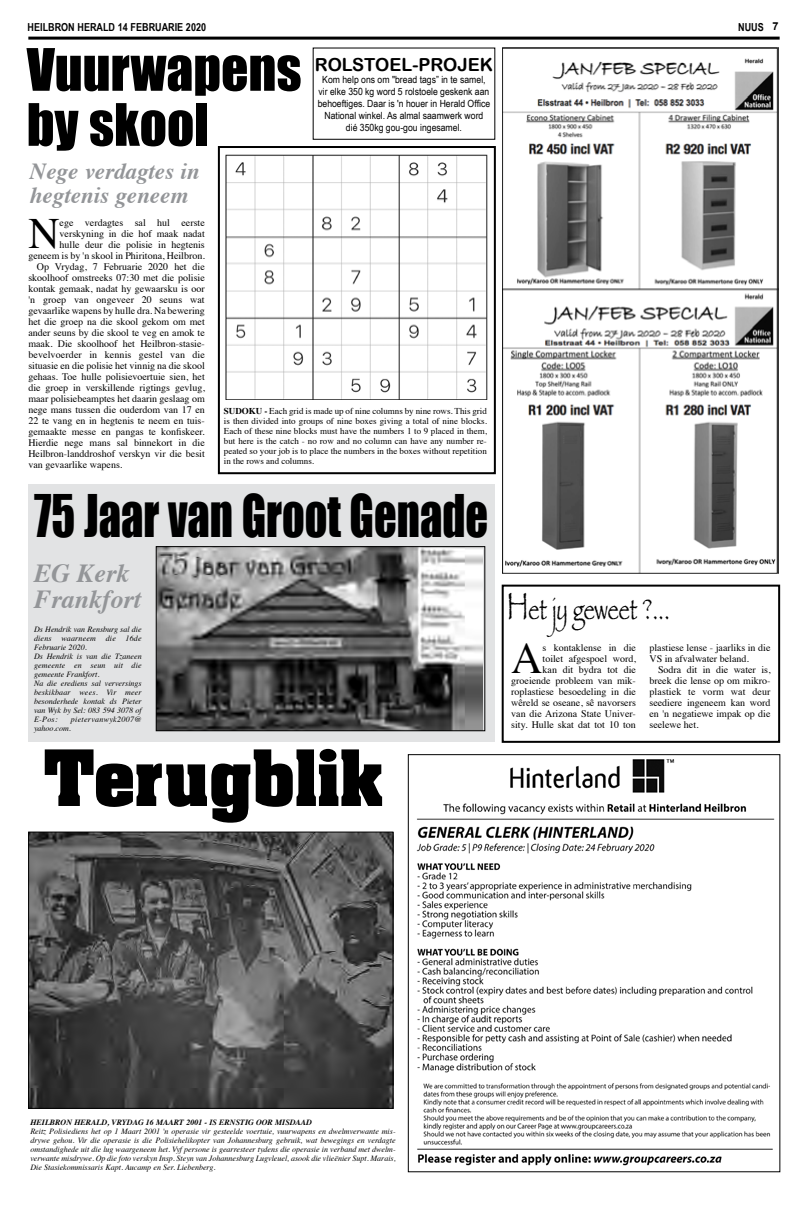
<style>
.page{position:relative;width:808px;height:1205px;background:#fff}
.page>*{position:absolute;margin:0;border:0;box-sizing:border-box;transform-origin:0 0}
.t1{font:700 66px "Aachen";color:#000}
.t2{font:54px "Impact";color:#000;scale:.82 1}
.t3{font:54px/55px "Impact";color:#000}
.t4{font:43.3px "Times";color:#000}
.t5{font:condensed 30px "Papyrus";color:#000}
.t6{font:italic 700 26px/26px "Times";color:#939598}
.t7{font:italic 700 23px/24px "Times";color:#939598}
.t8{font:18px "Arial Rounded MT Bold";color:#000}
.t9{font:700 11px "Arial Narrow";color:#000}
.t10{font:10px/11px "Times";color:#000;text-align:right}
.t11{font:9.9px/12px "Arial Narrow";color:#000;text-align:center;scale:1.07 1}
.t12{font:9px/10px "Times";color:#000;text-align:justify}
.t13{font:italic 8px/9px "Times";color:#000}
.t14{font:italic 700 8px "Times";color:#000}
.t15{font:italic 8px "Times";letter-spacing:.035em;color:#000}
.s1{font-family:"Arial"}
.s2{font-weight:700}
.s3{font-size:40px}
</style>
<div class="page">
<div style="left:218px;top:146px;width:278px;height:328px;border:2px solid #000"></div>
<img style="left:225px;top:154px;width:263px;height:245px">
<hr style="left:28px;top:37px;width:752px;height:3px;background:#000">
<div style="left:502px;top:584px;width:278px;height:159px;border:2px solid #000"></div>
<div style="left:28px;top:485px;width:467px;height:257px;background:#e2e3e4"></div>
<img style="left:158px;top:548px;width:324px;height:181px">
<div style="left:156px;top:546px;width:329px;height:185px;border:1px solid #000"></div>
<img style="left:30px;top:834px;width:361px;height:272px">
<div style="left:28px;top:832px;width:365px;height:276px;border:1px solid #000"></div>
<img style="left:416px;top:759px;width:359px;height:407px">
<div style="left:408px;top:754px;width:372px;height:418px;border:1px solid #000"></div>
<div style="left:313px;top:48px;width:182px;height:92px;border:1px solid #000"></div>
<img style="left:502px;top:48px;width:276px;height:525px">
<p class="t9" style="left:28px;top:19px;width:180px">HEILBRON HERALD 14 FEBRUARIE 2020</p>
<p class="t9" style="left:738px;top:19px;width:42px">NUUS <span class="s1">7</span></p>
<h2 class="t3" style="left:27px;top:41px;width:276px">Vuurwapens by skool</h2>
<h3 class="t7" style="left:30px;top:157px;width:171px">Nege verdagtes in hegtenis geneem</h3>
<h3 class="t8" style="left:315px;top:54px;width:180px">ROLSTOEL-PROJEK</h3>
<p class="t11" style="left:318px;top:73px;width:163px">Kom help ons om "bread tags” in te samel, vir elke 350 kg word 5 rolstoele geskenk aan behoeftiges. Daar is 'n houer in Herald Office National winkel. As almal saamwerk word dié 350kg gou-gou ingesamel.</p>
<h3 class="t4" style="left:28px;top:193px;width:33px">N</h3>
<p class="t10" style="left:60px;top:216px;width:147px">ege verdagtes sal hul eerste</p>
<p class="t10" style="left:60px;top:227px;width:147px">verskyning in die hof maak nadat</p>
<p class="t10" style="left:60px;top:238px;width:147px">hulle deur die polisie in hegtenis</p>
<p class="t10" style="left:28px;top:249px;width:178px">geneem is by 'n skool in Phiritona, Heilbron.</p>
<p class="t10" style="left:37px;top:260px;width:169px">Op Vrydag, 7 Februarie 2020 het die</p>
<p class="t10" style="left:28px;top:271px;width:178px">skoolhoof omstreeks 07:30 met die polisie</p>
<p class="t10" style="left:28px;top:282px;width:178px">kontak gemaak, nadat hy gewaarsku is oor</p>
<p class="t10" style="left:28px;top:293px;width:178px">'n groep van ongeveer 20 seuns wat</p>
<p class="t10" style="left:28px;top:304px;width:178px">gevaarlike wapens by hulle dra. Na bewering</p>
<p class="t10" style="left:28px;top:315px;width:178px">het die groep na die skool gekom om met</p>
<p class="t10" style="left:28px;top:326px;width:178px">ander seuns by die skool te veg en amok te</p>
<p class="t10" style="left:28px;top:337px;width:178px">maak. Die skoolhoof het Heilbron-stasie-</p>
<p class="t10" style="left:28px;top:348px;width:178px">bevelvoerder in kennis gestel van die</p>
<p class="t10" style="left:28px;top:359px;width:178px">situasie en die polisie het vinnig na die skool</p>
<p class="t10" style="left:28px;top:370px;width:178px">gehaas. Toe hulle polisievoertuie sien, het</p>
<p class="t10" style="left:28px;top:381px;width:178px">die groep in verskillende rigtings gevlug,</p>
<p class="t10" style="left:28px;top:392px;width:178px">maar polisiebeamptes het daarin geslaag om</p>
<p class="t10" style="left:28px;top:403px;width:178px">nege mans tussen die ouderdom van 17 en</p>
<p class="t10" style="left:28px;top:414px;width:178px">22 te vang en in hegtenis te neem en tuis-</p>
<p class="t10" style="left:28px;top:425px;width:178px">gemaakte messe en pangas te konfiskeer.</p>
<p class="t10" style="left:28px;top:436px;width:178px">Hierdie nege mans sal binnekort in die</p>
<p class="t10" style="left:28px;top:447px;width:178px">Heilbron-landdroshof verskyn vir die besit</p>
<p class="t10" style="left:28px;top:458px;width:96px">van gevaarlike wapens.</p>
<p class="t12" style="left:224px;top:406px;width:264px"><span class="s2">SUDOKU -</span> Each grid is made up of nine columns by nine rows. This grid is then divided into groups of nine boxes giving a total of nine blocks.<br>Each of these nine blocks must have the numbers 1 to 9 placed in them, but here is the catch - no row and no column can have any number re&shy;peated so your job is to place the numbers in the boxes without repetition in the rows and columns.</p>
<h2 class="t2" style="left:34px;top:474px;width:555px">75 Jaar van Groot Genade</h2>
<h3 class="t6" style="left:34px;top:557px;width:108px">EG Kerk<br>Frankfort</h3>
<p class="t13" style="left:34px;top:624px;width:109px">Ds Hendrik van Rensburg sal die diens waarneem die 16de<br>Februarie 2020.<br>Ds Hendrik is van die Tzaneen gemeente en seun uit die gemeente Frankfort.<br>Na die erediens sal verversings beskikbaar wees. Vir meer besonderhede kontak ds Pieter van Wyk by Sel: 083 594 3078 of<br>E-Pos:</p>
<p class="t15" style="left:71px;top:712px;width:72px">pietervanwyk2007@</p>
<p class="t13" style="left:34px;top:723px;width:38px">yahoo.com.</p>
<h1 class="t1" style="left:44px;top:730px;width:341px">Terugblik</h1>
<h3 class="t5" style="left:507px;top:591px;width:164px"><span class="s3">H</span>et jy geweet ?...</h3>
<h3 class="t4" style="left:511px;top:618px;width:33px">A</h3>
<p class="t10" style="left:511px;top:641px;width:126px">s kontaklense in die<br>toilet afgespoel word,<br>kan dit bydra tot die groeiende probleem van mik&shy;roplastiese besoedeling in die wêreld se oseane, sê navorsers van die Arizona State Univer&shy;sity. Hulle skat dat tot 10 ton</p>
<p class="t10" style="left:649px;top:641px;width:122px;text-align:left">plastiese lense - jaarliks in die<br>VS in afvalwater beland.</p>
<p class="t10" style="left:649px;top:663px;width:122px;text-align:justify;text-indent:8px">Sodra dit in die water is, breek die lense op om mikro&shy;plastiek te vorm wat deur seediere ingeneem kan word en 'n negatiewe impak op die seelewe het.</p>
<p class="t14" style="left:30px;top:1115px;width:283px">HEILBRON HERALD, VRYDAG 16 MAART 2001 - IS ERNSTIG OOR MISDAAD</p>
<p class="t13" style="left:30px;top:1126px;width:367px;text-align:justify">Reitz Polisiediens het op 1 Maart 2001 'n operasie vir gesteelde voertuie, vuurwapens en dwelmverwante mis&shy;drywe gehou. Vir die operasie is die Polisiehelikopter van Johannesburg gebruik, wat bewegings en verdagte omstandighede uit die lug waargeneem het. Vyf persone is gearresteer tydens die operasie in verband met dwelm&shy;verwante misdrywe. Op die foto verskyn Insp. Steyn van Johannesburg Lugvleuel, asook die vlieënier Supt. Marais, Die Stasiekommissaris Kapt. Aucamp en Ser. Liebenberg.</p>
</div>
